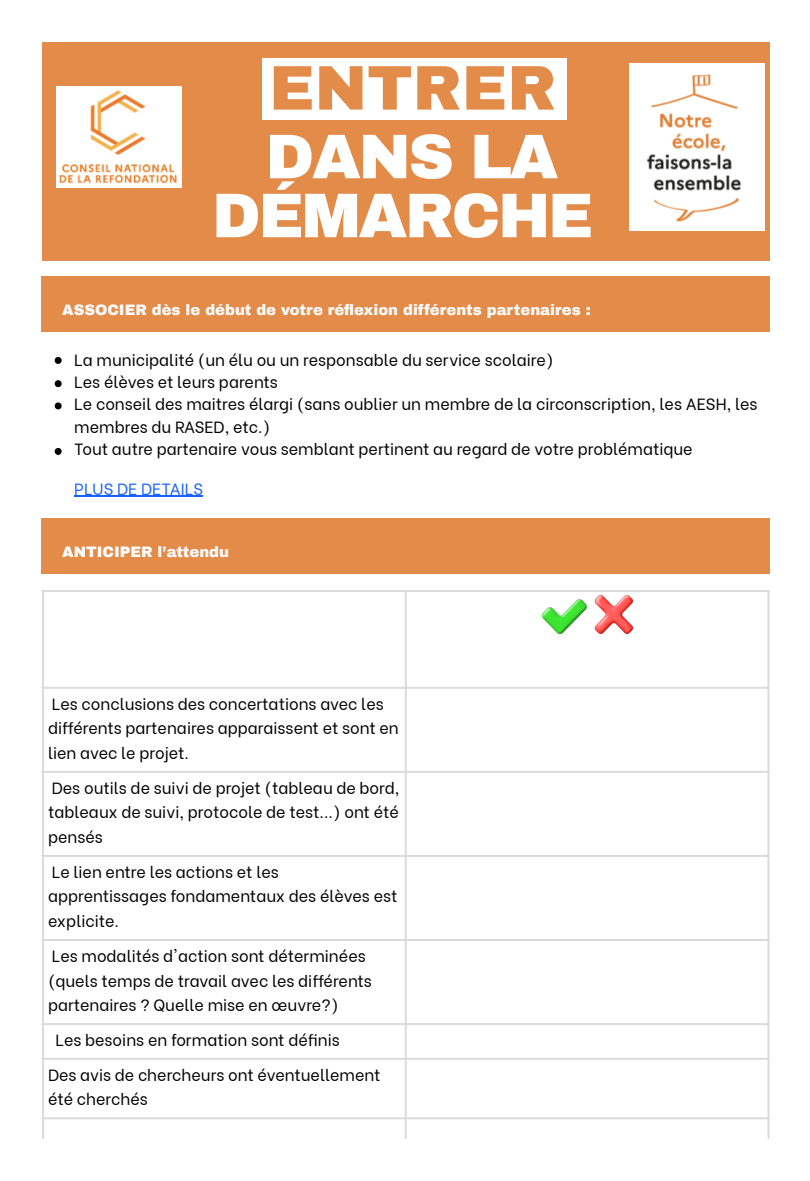
<style>
.page{position:relative;width:810px;height:1181px;background:#fff}
.page>*{position:absolute;margin:0;border:0;box-sizing:border-box;transform-origin:0 0}
.t1{font:900 63px/58.9px "Archivo";letter-spacing:-.04em;color:#fff;text-align:center}
.t2{font:900 63px "Archivo";color:#e38b48}
.t3{font:16.2px/24.3px "Be Vietnam";color:#000}
.t4{font:16.2px "Be Vietnam";color:#1a62ff}
.t5{font:900 14.85px "Archivo";color:#fafafa}
.t6{font:900 14.85px "Archivo";color:#fff}
.s1{color:#fafafa}
</style>
<div class="page">
<hr style="left:74px;top:496px;width:129px;height:1px;background:#1a62ff">
<div style="left:42px;top:42px;width:727px;height:218px;background:#e38b48"></div>
<div style="left:262px;top:58px;width:305px;height:62px;background:#fff"></div>
<img style="left:630px;top:64px;width:134px;height:167px">
<img style="left:56px;top:87px;width:126px;height:100px">
<div style="left:42px;top:276px;width:728px;height:56px;background:#e38b48"></div>
<svg style="left:55px;top:357px;width:7px;height:7px"></svg>
<svg style="left:55px;top:380px;width:7px;height:7px"></svg>
<svg style="left:55px;top:402px;width:7px;height:7px"></svg>
<svg style="left:55px;top:448px;width:7px;height:7px"></svg>
<div style="left:42px;top:518px;width:728px;height:55px;background:#e38b48"></div>
<img style="left:542px;top:596px;width:90px;height:37px">
<hr style="left:42px;top:592px;width:2px;height:546px;background:#dbdbdb">
<hr style="left:405px;top:592px;width:2px;height:546px;background:#dbdbdb">
<hr style="left:767px;top:592px;width:2px;height:546px;background:#dbdbdb">
<hr style="left:42px;top:590px;width:727px;height:2px;background:#dbdbdb">
<hr style="left:42px;top:686px;width:727px;height:2px;background:#dbdbdb">
<hr style="left:42px;top:770px;width:727px;height:3px;background:#dbdbdb">
<hr style="left:42px;top:855px;width:727px;height:2px;background:#dbdbdb">
<hr style="left:42px;top:939px;width:727px;height:2px;background:#dbdbdb">
<hr style="left:42px;top:1023px;width:727px;height:2px;background:#dbdbdb">
<hr style="left:42px;top:1057px;width:727px;height:2px;background:#dbdbdb">
<hr style="left:42px;top:1117px;width:727px;height:2px;background:#dbdbdb">
<hr style="left:42px;top:1180px;width:727px;height:1px;background:#dbdbdb">
<p class="t2" style="left:269px;top:54px;width:289px">ENTRER</p>
<p class="t1" style="left:212px;top:128px;width:383px">DANS LA<br>DÉMARCHE</p>
<p class="t5" style="left:62px;top:302px;width:530px">ASSOCIER dès le début de votre réflexion différents partenaires :</p>
<p class="t3" style="left:74px;top:346px;width:481px">La municipalité (un élu ou un responsable du service scolaire)</p>
<p class="t3" style="left:74px;top:368px;width:205px">Les élèves et leurs parents</p>
<p class="t3" style="left:74px;top:391px;width:685px;line-height:23.2px">Le conseil des maitres élargi (sans oublier un membre de la circonscription, les AESH, les membres du RASED, etc.)</p>
<p class="t3" style="left:74px;top:436px;width:620px">Tout autre partenaire vous semblant pertinent au regard de votre problématique</p>
<p class="t4" style="left:74px;top:475px;width:130px">PLUS DE DETAILS</p>
<p class="t6" style="left:62px;top:543px;width:168px">ANTICIPER <span class="s1">l’attendu</span></p>
<p class="t3" style="left:48px;top:690px;width:352px">Les conclusions des concertations avec les différents partenaires apparaissent et sont en lien avec le projet.</p>
<p class="t3" style="left:48px;top:774px;width:353px;text-align:justify">Des outils de suivi de projet (tableau de bord, tableaux de suivi, protocole de test...) ont été pensés</p>
<p class="t3" style="left:48px;top:858px;width:351px">Le lien entre les actions et les apprentissages fondamentaux des élèves est explicite.</p>
<p class="t3" style="left:48px;top:942px;width:325px">Les modalités d'action sont déterminées (quels temps de travail avec les différents partenaires ? Quelle mise en œuvre?)</p>
<p class="t3" style="left:56px;top:1026px;width:286px">Les besoins en formation sont définis</p>
<p class="t3" style="left:48px;top:1061px;width:334px">Des avis de chercheurs ont éventuellement été cherchés</p>
</div>
